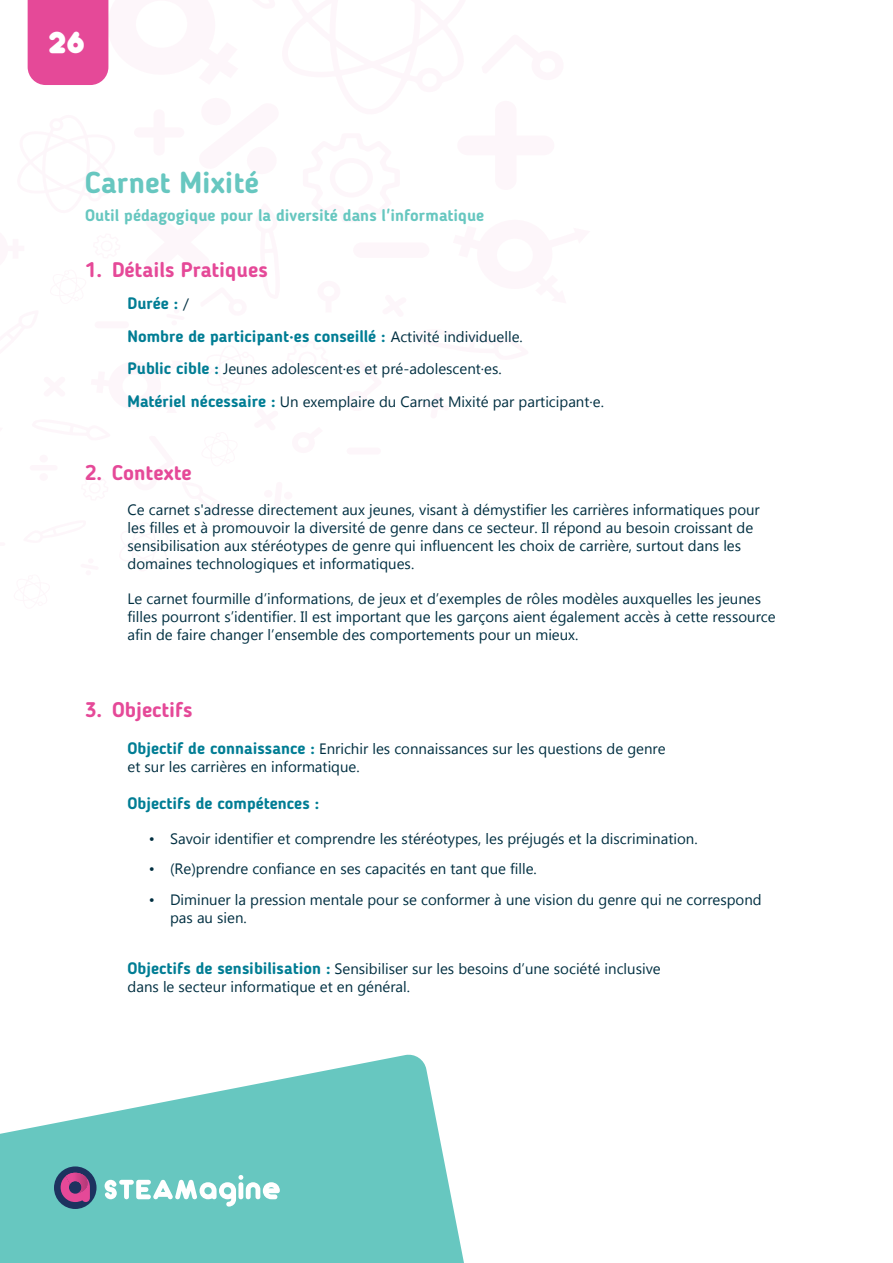
<style>
.page{position:relative;width:893px;height:1263px;background:#fff}
.page>*{position:absolute;margin:0;border:0;box-sizing:border-box;transform-origin:0 0}
.t1{font:700 30px "Blogger Sans";color:#67c7c0}
.t2{font:700 27px "Dunkin Sans";color:#fff}
.t3{font:700 21px "Blogger Sans";color:#e54998}
.t4{font:700 16.5px/32.5px "Blogger Sans";color:#007d94}
.t5{font:700 16.5px "Blogger Sans";color:#67c7c0}
.t6{font:15px/18px "Gadugi";color:#002f41}
.s1{font-family:"Gadugi";font-weight:400;font-size:15px;color:#002f41}
.s2{font-family:"Blogger Sans";font-weight:700;font-size:16.5px;color:#007d94}
</style>
<div class="page">
<div style="left:27px;top:0;width:82px;height:85px;background:#e54998"></div>
<svg style="left:0;top:1054px;width:464px;height:209px;fill:#67c7c0"></svg>
<div style="left:54px;top:1166px;width:43px;height:43px;background:#1d325f;border-radius:50%"></div>
<svg style="left:61px;top:1173px;width:30px;height:29px"></svg>
<svg style="left:105px;top:1175px;width:175px;height:31px"></svg>
<h2 class="t2" style="left:50px;top:20px;width:38px">26</h2>
<h1 class="t1" style="left:85px;top:164px;width:175px">Carnet Mixité</h1>
<p class="t5" style="left:85px;top:205px;width:401px">Outil pédagogique pour la diversité dans l'informatique</p>
<h3 class="t3" style="left:85px;top:256px;width:184px">1. Détails Pratiques</h3>
<p class="t4" style="left:128px;top:287px;width:397px">Durée : <span class="s1">/<br></span>Nombre de participant·es conseillé : <span class="s1">Activité individuelle.</span></p>
<p class="t6" style="left:128px;top:352px;width:478px;line-height:32.5px"><span class="s2">Public cible :</span> Jeunes adolescent·es et pré-adolescent·es.<br><span class="s2">Matériel nécessaire :</span> Un exemplaire du Carnet Mixité par participant·e.</p>
<h3 class="t3" style="left:85px;top:460px;width:108px">2. Contexte</h3>
<p class="t6" style="left:128px;top:500px;width:634px">Ce carnet s'adresse directement aux jeunes, visant à démystifier les carrières informatiques pour les filles et à promouvoir la diversité de genre dans ce secteur. Il répond au besoin croissant de sensibilisation aux stéréotypes de genre qui influencent les choix de carrière, surtout dans les domaines technologiques et informatiques.</p>
<p class="t6" style="left:128px;top:589px;width:650px">Le carnet fourmille d’informations, de jeux et d’exemples de rôles modèles auxquelles les jeunes filles pourront s’identifier. Il est important que les garçons aient également accès à cette ressource afin de faire changer l’ensemble des comportements pour un mieux.</p>
<h3 class="t3" style="left:85px;top:697px;width:109px">3. Objectifs</h3>
<p class="t6" style="left:128px;top:739px;width:539px"><span class="s2">Objectif de connaissance :</span> Enrichir les connaissances sur les questions de genre et sur les carrières en informatique.</p>
<p class="t4" style="left:128px;top:786px;width:193px">Objectifs de compétences :</p>
<p class="t6" style="left:149px;top:829px;width:550px">• Savoir identifier et comprendre les stéréotypes, les préjugés et la discrimination.</p>
<p class="t6" style="left:149px;top:860px;width:389px">• (Re)prendre confiance en ses capacités en tant que fille.</p>
<p class="t6" style="left:170px;top:891px;width:593px;text-indent:-21px">• Diminuer la pression mentale pour se conformer à une vision du genre qui ne correspond pas au sien.</p>
<p class="t6" style="left:128px;top:959px;width:535px"><span class="s2">Objectifs de sensibilisation :</span> Sensibiliser sur les besoins d’une société inclusive dans le secteur informatique et en général.</p>
</div>
